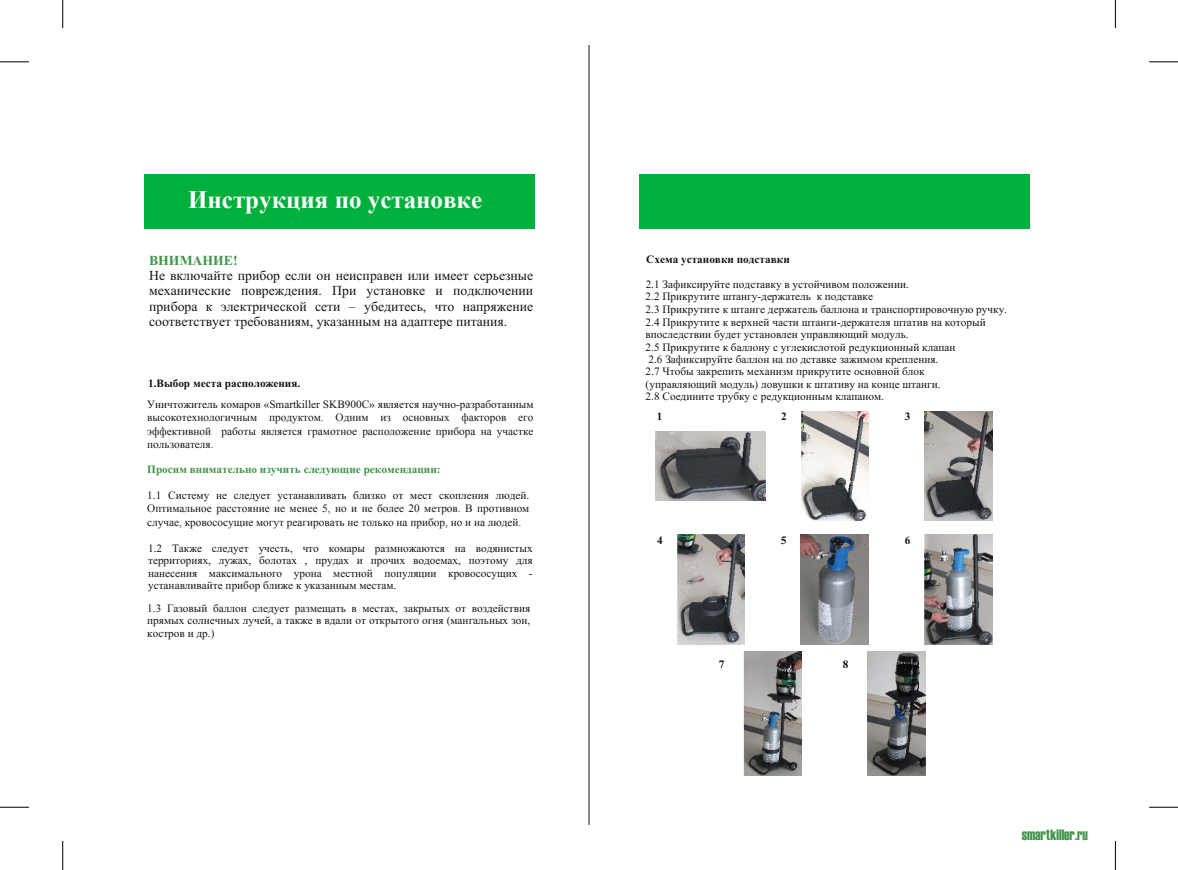
<style>
.page{position:relative;width:1178px;height:870px;background:#fff}
.page>*{position:absolute;margin:0;border:0;box-sizing:border-box;transform-origin:0 0}
.t1{font:700 25px "Times New Roman";color:#fff}
.t2{font:15px "Haettenschweiler";color:#40944a}
.t3{font:13.75px/15.2px "Times New Roman";color:#151616;text-align:justify}
.t4{font:700 13.75px "Times New Roman";color:#40954a}
.t5{font:11.25px/12.5px "Times New Roman";color:#151616;text-align:justify}
.t6{font:700 11.25px "Times New Roman";color:#151616}
.t7{font:700 11.25px "Times New Roman";color:#40954a}
</style>
<div class="page">
<div style="left:145px;top:175px;width:390px;height:54px;background:#00b03d"></div>
<div style="left:639px;top:175px;width:390px;height:54px;background:#00b03d"></div>
<img style="left:656px;top:432px;width:109px;height:68px">
<img style="left:801px;top:411px;width:67px;height:110px">
<img style="left:924px;top:411px;width:68px;height:110px">
<img style="left:924px;top:535px;width:68px;height:109px">
<img style="left:800px;top:535px;width:68px;height:109px">
<img style="left:677px;top:535px;width:68px;height:109px">
<img style="left:867px;top:652px;width:59px;height:123px">
<img style="left:743px;top:652px;width:59px;height:123px">
<hr style="left:589px;top:45px;width:1px;height:780px;background:#151616">
<svg style="left:0;top:807px;width:29px;height:1px"></svg>
<svg style="left:63px;top:841px;width:1px;height:29px"></svg>
<svg style="left:0;top:62px;width:29px;height:1px"></svg>
<svg style="left:63px;top:0;width:1px;height:28px"></svg>
<svg style="left:1149px;top:62px;width:29px;height:1px"></svg>
<svg style="left:1115px;top:0;width:1px;height:28px"></svg>
<svg style="left:1149px;top:807px;width:29px;height:1px"></svg>
<svg style="left:1115px;top:841px;width:1px;height:29px"></svg>
<h1 class="t1" style="left:188px;top:183px;width:296px">Инструкция по установке</h1>
<p class="t4" style="left:149px;top:255px;width:90px">ВНИМАНИЕ!</p>
<p class="t3" style="left:149px;top:269px;width:386px">Не включайте прибор если он неисправен или имеет серьезные механические повреждения. При установке и подключении прибора к электрической сети – убедитесь, что напряжение соответствует требованиям, указанным на адаптере питания.</p>
<p class="t6" style="left:148px;top:379px;width:154px">1.Выбор места расположения.</p>
<p class="t5" style="left:147px;top:398px;width:388px;line-height:13.5px">Уничтожитель комаров «Smartkiller SKB900C» является научно-разработанным высокотехнологичным продуктом. Одним из основных факторов его эффективной работы является грамотное расположение прибора на участке пользователя.</p>
<p class="t7" style="left:147px;top:465px;width:295px">Просим внимательно изучить следующие рекомендации:</p>
<p class="t5" style="left:147px;top:489px;width:384px;line-height:13.5px">1.1 Систему не следует устанавливать близко от мест скопления людей.<br>Оптимальное расстояние не менее 5, но и не более 20 метров. В противном случае, кровососущие могут реагировать не только на прибор, но и на людей.</p>
<p class="t5" style="left:148px;top:542px;width:386px">1.2 Также следует учесть, что комары размножаются на водянистых территориях, лужах, болотах , прудах и прочих водоемах, поэтому для нанесения максимального урона местной популяции кровососущих - устанавливайте прибор ближе к указанным местам.</p>
<p class="t5" style="left:147px;top:602px;width:384px">1.3 Газовый баллон следует размещать в местах, закрытых от воздействия прямых солнечных лучей, а также в вдали от открытого огня (мангальных зон, костров и др.)</p>
<p class="t6" style="left:646px;top:256px;width:145px">Схема установки подставки</p>
<p class="t5" style="left:646px;top:279px;width:363px;text-align:left">2.1 Зафиксируйте подставку в устойчивом положении.<br>2.2 Прикрутите штангу-держатель к подставке<br>2.3 Прикрутите к штанге держатель баллона и транспортировочную ручку.<br>2.4 Прикрутите к верхней части штанги-держателя штатив на который впоследствии будет установлен управляющий модуль.<br>2.5 Прикрутите к баллону с углекислотой редукционный клапан<br>2.6 Зафиксируйте баллон на по дставке зажимом крепления.<br>2.7 Чтобы закрепить механизм прикрутите основной блок<br>(управляющий модуль) ловушки к штативу на конце штанги.<br>2.8 Соедините трубку с редукционным клапаном.</p>
<p class="t6" style="left:657px;top:413px;width:7px">1</p>
<p class="t6" style="left:781px;top:413px;width:7px">2</p>
<p class="t6" style="left:905px;top:413px;width:7px">3</p>
<p class="t6" style="left:657px;top:536px;width:7px">4</p>
<p class="t6" style="left:781px;top:536px;width:7px">5</p>
<p class="t6" style="left:905px;top:536px;width:7px">6</p>
<p class="t6" style="left:719px;top:660px;width:7px">7</p>
<p class="t6" style="left:843px;top:660px;width:7px">8</p>
<h2 class="t2" style="left:1022px;top:824px;width:68px">smartkiller.ru</h2>
</div>
